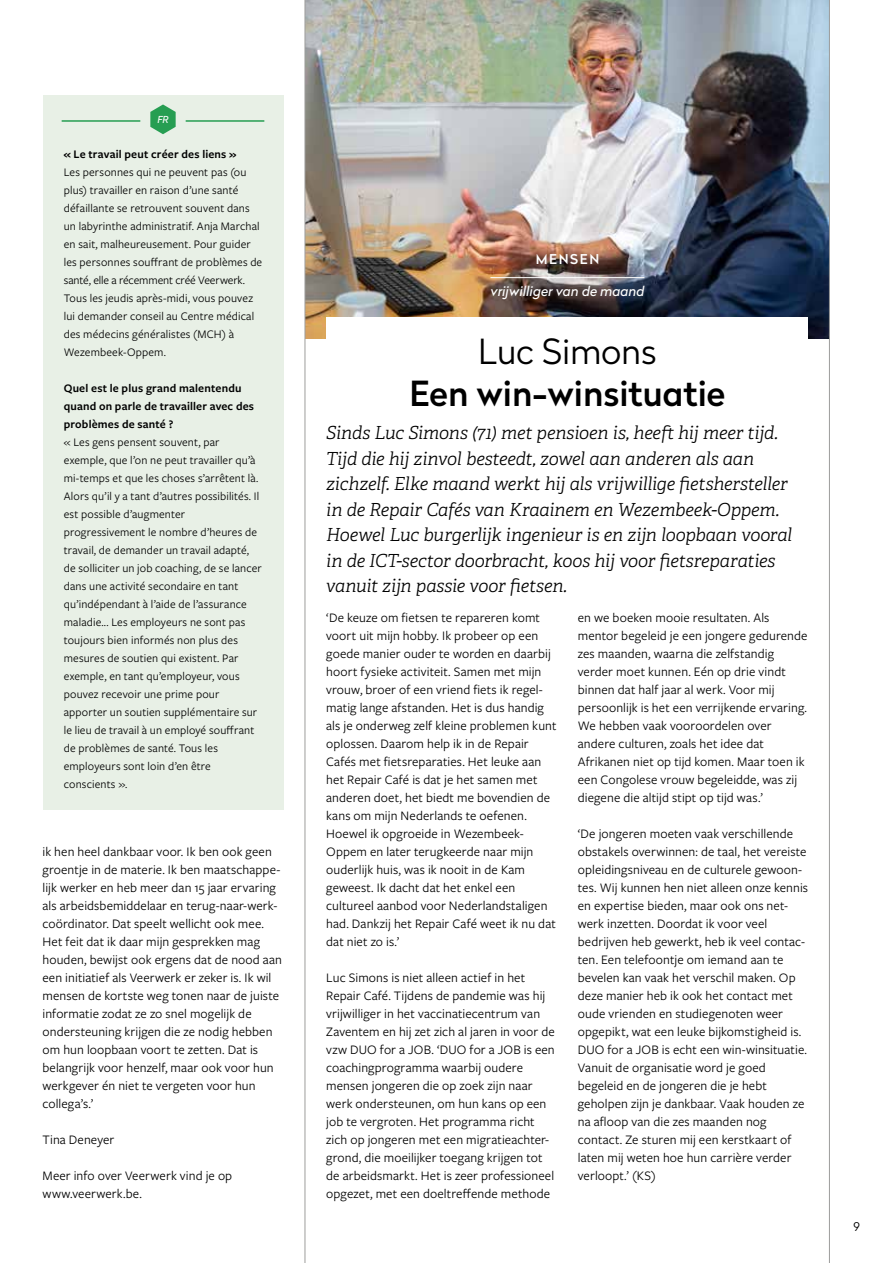
<style>
.page{position:relative;width:893px;height:1263px;background:#fff}
.page>*{position:absolute;margin:0;border:0;box-sizing:border-box;transform-origin:0 0}
.t1{font:500 34.5px "Radikal";color:#000}
.t2{font:300 34.5px "Radikal";color:#000}
.t3{font:italic 300 18px/25.5px "Adelle";letter-spacing:-.01em;color:#000}
.t4{font:13.5px/18px "Freight Sans Pro";letter-spacing:.01em;color:#000}
.t5{font:italic 13.5px "Radikal";color:#fff}
.t6{font:500 13.5px "Radikal";letter-spacing:.12em;color:#fff}
.t7{font:12px/18px "Freight Sans Pro";letter-spacing:.01em;color:#000}
.t8{font:600 12px/18px "Freight Sans Pro";letter-spacing:.015em;color:#000}
.t9{font:300 12px "Radikal";color:#000}
.t10{font:italic 9.6px "Radikal";color:#fff}
</style>
<div class="page">
<img style="left:306px;top:0;width:523px;height:338px">
<div style="left:326px;top:317px;width:482px;height:104px;background:#fff"></div>
<hr style="left:305px;top:0;width:1px;height:1263px;background:#9d9d9c">
<hr style="left:829px;top:0;width:1px;height:1263px;background:#9d9d9c">
<hr style="left:490px;top:277px;width:154px;height:1px;background:#fff">
<div style="left:43px;top:96px;width:240px;height:714px;background:#e8f0e6"></div>
<hr style="left:62px;top:120px;width:78px;height:2px;background:#269e52">
<hr style="left:186px;top:120px;width:78px;height:2px;background:#269e52">
<svg style="left:150px;top:104px;width:26px;height:30px"></svg>
<p class="t10" style="left:157px;top:113px;width:13px">FR</p>
<p class="t8" style="left:64px;top:145px;width:174px">« Le travail peut créer des liens »</p>
<p class="t7" style="left:64px;top:163px;width:200px">Les personnes qui ne peuvent pas (ou plus) travailler en raison d’une santé défaillante se retrouvent souvent dans un labyrinthe administratif. Anja Marchal en sait, malheureusement. Pour guider les personnes souffrant de problèmes de santé, elle a récemment créé Veerwerk.<br>Tous les jeudis après-midi, vous pouvez lui demander conseil au Centre médical des médecins généralistes (MCH) à Wezembeek-Oppem.</p>
<p class="t8" style="left:64px;top:379px;width:192px">Quel est le plus grand malentendu quand on parle de travailler avec des problèmes de santé ?</p>
<p class="t7" style="left:64px;top:433px;width:200px">« Les gens pensent souvent, par exemple, que l’on ne peut travailler qu’à mi-temps et que les choses s’arrêtent là.<br>Alors qu’il y a tant d’autres possibilités. Il est possible d’augmenter progressivement le nombre d’heures de travail, de demander un travail adapté, de solliciter un job coaching, de se lancer dans une activité secondaire en tant qu’indépendant à l’aide de l’assurance maladie... Les employeurs ne sont pas toujours bien informés non plus des mesures de soutien qui existent. Par exemple, en tant qu’employeur, vous pouvez recevoir une prime pour apporter un soutien supplémentaire sur le lieu de travail à un employé souffrant de problèmes de santé. Tous les employeurs sont loin d’en être conscients ».</p>
<p class="t4" style="left:43px;top:842px;width:241px">ik hen heel dankbaar voor. Ik ben ook geen groentje in de materie. Ik ben maatschappe&shy;lijk werker en heb meer dan 15 jaar ervaring als arbeidsbemiddelaar en terug-naar-werk&shy;coördinator. Dat speelt wellicht ook mee.<br>Het feit dat ik daar mijn gesprekken mag houden, bewijst ook ergens dat de nood aan een initiatief als Veerwerk er zeker is. Ik wil mensen de kortste weg tonen naar de juiste informatie zodat ze zo snel mogelijk de ondersteuning krijgen die ze nodig hebben om hun loopbaan voort te zetten. Dat is belangrijk voor henzelf, maar ook voor hun werkgever én niet te vergeten voor hun collega’s.’</p>
<p class="t4" style="left:43px;top:1130px;width:73px">Tina Deneyer</p>
<p class="t4" style="left:43px;top:1166px;width:191px">Meer info over Veerwerk vind je op www.veerwerk.be.</p>
<p class="t6" style="left:536px;top:249px;width:65px">MENSEN</p>
<p class="t5" style="left:490px;top:281px;width:156px">vrijwilliger van de maand</p>
<h1 class="t2" style="left:478px;top:328px;width:180px">Luc Simons</h1>
<h1 class="t1" style="left:409px;top:368px;width:318px">Een win-winsituatie</h1>
<p class="t3" style="left:326px;top:420px;width:468px">Sinds Luc Simons (71) met pensioen is, heeft hij meer tijd.<br>Tijd die hij zinvol besteedt, zowel aan anderen als aan zichzelf. Elke maand werkt hij als vrijwillige fietshersteller in de Repair Cafés van Kraainem en Wezembeek-Oppem.<br>Hoewel Luc burgerlijk ingenieur is en zijn loopbaan vooral in de ICT-sector doorbracht, koos hij voor fietsreparaties vanuit zijn passie voor fietsen.</p>
<p class="t4" style="left:326px;top:608px;width:232px">‘De keuze om fietsen te repareren komt voort uit mijn hobby. Ik probeer op een goede manier ouder te worden en daarbij hoort fysieke activiteit. Samen met mijn vrouw, broer of een vriend fiets ik regel&shy;matig lange afstanden. Het is dus handig als je onderweg zelf kleine problemen kunt oplossen. Daarom help ik in de Repair Cafés met fietsreparaties. Het leuke aan het Repair Café is dat je het samen met anderen doet, het biedt me bovendien de kans om mijn Nederlands te oefenen.<br>Hoewel ik opgroeide in Wezembeek-Oppem en later terugkeerde naar mijn ouderlijk huis, was ik nooit in de Kam geweest. Ik dacht dat het enkel een cultureel aanbod voor Nederlandstaligen had. Dankzij het Repair Café weet ik nu dat dat niet zo is.’</p>
<p class="t4" style="left:326px;top:968px;width:230px">Luc Simons is niet alleen actief in het Repair Café. Tijdens de pandemie was hij vrijwilliger in het vaccinatiecentrum van Zaventem en hij zet zich al jaren in voor de vzw DUO for a JOB. ‘DUO for a JOB is een coachingprogramma waarbij oudere mensen jongeren die op zoek zijn naar werk ondersteunen, om hun kans op een job te vergroten. Het programma richt zich op jongeren met een migratieachter&shy;grond, die moeilijker toegang krijgen tot de arbeidsmarkt. Het is zeer professioneel opgezet, met een doeltreffende methode</p>
<p class="t4" style="left:578px;top:608px;width:231px">en we boeken mooie resultaten. Als mentor begeleid je een jongere gedurende zes maanden, waarna die zelfstandig verder moet kunnen. Eén op drie vindt binnen dat half jaar al werk. Voor mij persoonlijk is het een verrijkende ervaring.<br>We hebben vaak vooroordelen over andere culturen, zoals het idee dat Afrikanen niet op tijd komen. Maar toen ik een Congolese vrouw begeleidde, was zij diegene die altijd stipt op tijd was.’</p>
<p class="t4" style="left:578px;top:824px;width:232px">‘De jongeren moeten vaak verschillende obstakels overwinnen: de taal, het vereiste opleidingsniveau en de culturele gewoon&shy;tes. Wij kunnen hen niet alleen onze kennis en expertise bieden, maar ook ons net&shy;werk inzetten. Doordat ik voor veel bedrijven heb gewerkt, heb ik veel contac&shy;ten. Een telefoontje om iemand aan te bevelen kan vaak het verschil maken. Op deze manier heb ik ook het contact met oude vrienden en studiegenoten weer opgepikt, wat een leuke bijkomstigheid is.<br>DUO for a JOB is echt een win-winsituatie.<br>Vanuit de organisatie word je goed begeleid en de jongeren die je hebt geholpen zijn je dankbaar. Vaak houden ze na afloop van die zes maanden nog contact. Ze sturen mij een kerstkaart of laten mij weten hoe hun carrière verder verloopt.’ (KS)</p>
<p class="t9" style="left:854px;top:1218px;width:8px">9</p>
</div>
